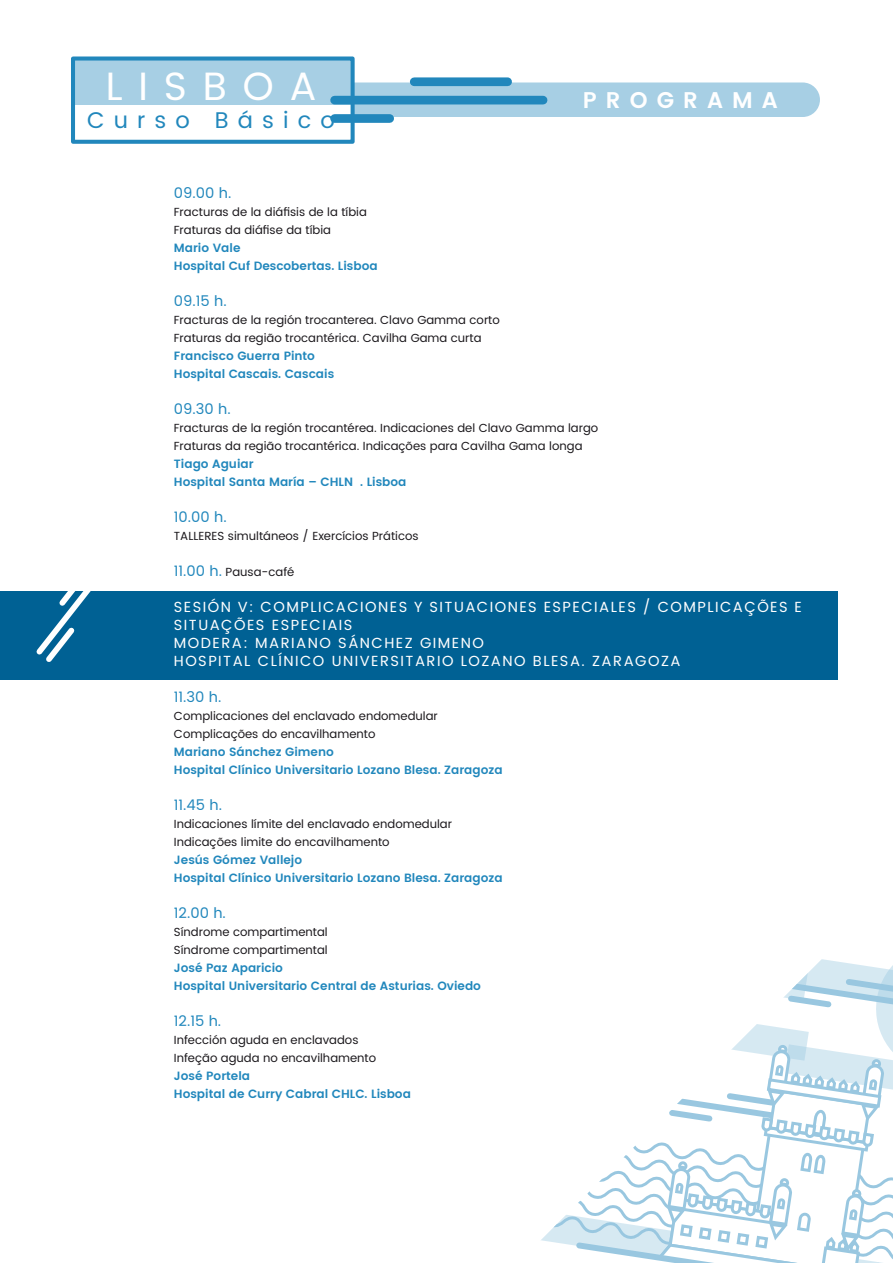
<style>
.page{position:relative;width:893px;height:1263px;background:#fff}
.page>*{position:absolute;margin:0;border:0;box-sizing:border-box;transform-origin:0 0}
.t1{font:39.45px "Poppins";letter-spacing:.4em;color:#fff}
.t2{font:22.65px "Poppins";letter-spacing:.4em;color:#2187bc}
.t3{font:600 22.65px "Poppins";letter-spacing:.4em;color:#fff}
.t4{font:14.7px/18px "Poppins";letter-spacing:.1em;color:#fff}
.t5{font:14.7px "Poppins";color:#2187bc}
.t6{font:600 12px/18px "Poppins";color:#2187bc}
.t7{font:11.7px/18px "Poppins";color:#1a171b}
.s1{font-size:14.7px;color:#2187bc}
</style>
<div class="page">
<div style="left:0;top:591px;width:837px;height:89px;background:#006194"></div>
<svg style="left:36px;top:591px;width:55px;height:71px"></svg>
<svg style="left:541px;top:959px;width:352px;height:304px"></svg>
<div style="left:414px;top:77px;width:94px;height:9px;background:#2187bc"></div>
<div style="left:335px;top:114px;width:55px;height:9px;background:#2187bc"></div>
<svg style="left:355px;top:82px;width:465px;height:35px"></svg>
<div style="left:73px;top:59px;width:280px;height:46px;background:#a7cfe4"></div>
<div style="left:71px;top:56px;width:284px;height:88px;border:4px solid #2187bc"></div>
<h1 class="t1" style="left:106px;top:58px;width:212px">LISBOA</h1>
<h2 class="t2" style="left:87px;top:104px;width:249px">Curso Básico</h2>
<h2 class="t3" style="left:583px;top:83px;width:196px">PROGRAMA</h2>
<p class="t5" style="left:174px;top:182px;width:59px">09.00 h.</p>
<p class="t7" style="left:174px;top:203px;width:195px">Fracturas de la diáfisis de la tíbia<br>Fraturas da diáfise da tíbia</p>
<p class="t6" style="left:174px;top:239px;width:205px">Mario Vale<br>Hospital Cuf Descobertas. Lisboa</p>
<p class="t5" style="left:174px;top:290px;width:54px">09.15 h.</p>
<p class="t7" style="left:174px;top:311px;width:327px">Fracturas de la región trocanterea. Clavo Gamma corto<br>Fraturas da região trocantérica. Cavilha Gama curta</p>
<p class="t6" style="left:174px;top:347px;width:162px">Francisco Guerra Pinto<br>Hospital Cascais. Cascais</p>
<p class="t5" style="left:174px;top:398px;width:58px">09.30 h.</p>
<p class="t7" style="left:174px;top:419px;width:426px">Fracturas de la región trocantérea. Indicaciones del Clavo Gamma largo<br>Fraturas da região trocantérica. Indicações para Cavilha Gama longa</p>
<p class="t6" style="left:174px;top:455px;width:234px">Tiago Aguiar<br>Hospital Santa María – CHLN . Lisboa</p>
<p class="t5" style="left:174px;top:506px;width:54px">10.00 h.</p>
<p class="t7" style="left:174px;top:527px;width:246px">TALLERES simultáneos / Exercícios Práticos</p>
<p class="t7" style="left:174px;top:563px;width:122px"><span class="s1">11.00 h.</span> Pausa-café</p>
<p class="t4" style="left:174px;top:598px;width:630px">SESIÓN V: COMPLICACIONES Y SITUACIONES ESPECIALES / COMPLICAÇÕES E SITUAÇÕES ESPECIAIS<br>MODERA: MARIANO SÁNCHEZ GIMENO<br>HOSPITAL CLÍNICO UNIVERSITARIO LOZANO BLESA. ZARAGOZA</p>
<p class="t5" style="left:174px;top:686px;width:49px">11.30 h.</p>
<p class="t7" style="left:174px;top:707px;width:265px">Complicaciones del enclavado endomedular<br>Complicações do encavilhamento</p>
<p class="t6" style="left:174px;top:743px;width:330px">Mariano Sánchez Gimeno<br>Hospital Clínico Universitario Lozano Blesa. Zaragoza</p>
<p class="t5" style="left:174px;top:794px;width:50px">11.45 h.</p>
<p class="t7" style="left:174px;top:815px;width:280px">Indicaciones límite del enclavado endomedular<br>Indicações limite do encavilhamento</p>
<p class="t6" style="left:174px;top:851px;width:330px">Jesús Gómez Vallejo<br>Hospital Clínico Universitario Lozano Blesa. Zaragoza</p>
<p class="t5" style="left:174px;top:902px;width:53px">12.00 h.</p>
<p class="t7" style="left:174px;top:923px;width:155px">Síndrome compartimental<br>Síndrome compartimental</p>
<p class="t6" style="left:174px;top:959px;width:309px">José Paz Aparicio<br>Hospital Universitario Central de Asturias. Oviedo</p>
<p class="t5" style="left:174px;top:1010px;width:49px">12.15 h.</p>
<p class="t7" style="left:174px;top:1031px;width:204px">Infección aguda en enclavados<br>Infeção aguda no encavilhamento</p>
<p class="t6" style="left:174px;top:1067px;width:239px">José Portela<br>Hospital de Curry Cabral CHLC. Lisboa</p>
</div>
